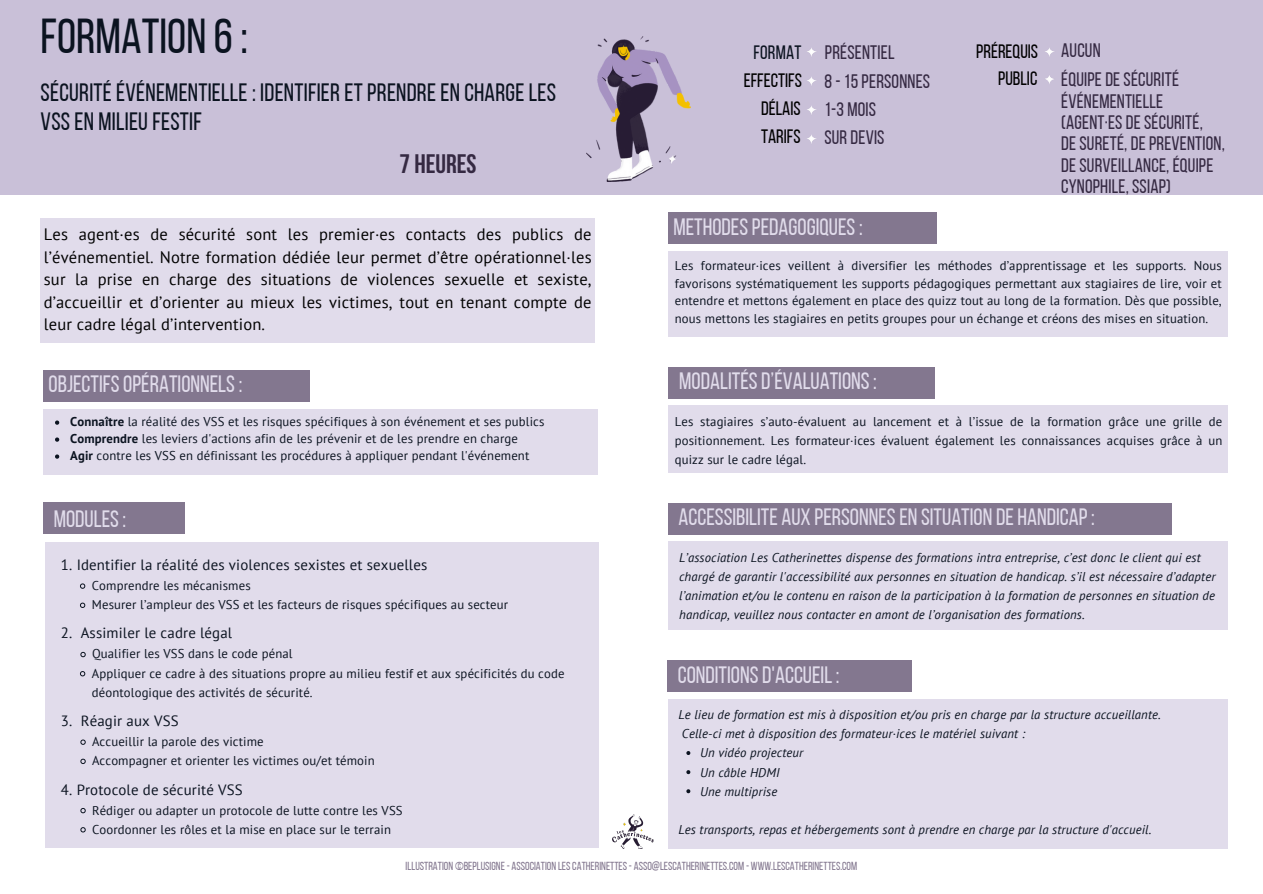
<style>
.page{position:relative;width:1263px;height:894px;background:#fff}
.page>*{position:absolute;margin:0;border:0;box-sizing:border-box;transform-origin:0 0}
.t1{font:48.9px "Bebas Neue";color:#0b1320}
.t2{font:700 26.7px "Bebas Neue";color:#352942}
.t3{font:25.05px/29.2px "Bebas Neue";letter-spacing:.01em;color:#0b1320}
.t4{font:23.55px "Bebas Neue";color:#e1dceb}
.t5{font:19.5px/21.3px "Bebas Neue";letter-spacing:.01em;color:#352942}
.t6{font:19.35px "Bebas Neue";color:#000}
.t7{font:19.35px "Bebas Neue";letter-spacing:.01em;color:#0b1320}
.t8{font:16.5px/22.5px "PT Sans";letter-spacing:.01em;color:#000;text-align:justify}
.t9{font:14.85px "PT Sans";letter-spacing:.01em;color:#0b1320}
.t10{font:12.75px/17.5px "PT Sans";letter-spacing:.01em;color:#0b1320;text-align:justify}
.t11{font:italic 12.75px/19px "PT Sans";letter-spacing:.01em;color:#0b1320}
.t12{font:11.7px "Bebas Neue";color:#83778f}
.s1{font-weight:700}
</style>
<div class="page">
<div style="left:0;top:0;width:1263px;height:194px;background:#c9c0d8"></div>
<div style="left:41px;top:218px;width:554px;height:124px;background:#e1dceb"></div>
<div style="left:43px;top:408px;width:555px;height:66px;background:#e1dceb"></div>
<div style="left:43px;top:370px;width:267px;height:31px;background:#83778f"></div>
<svg style="left:55px;top:420px;width:4px;height:4px"></svg>
<svg style="left:55px;top:437px;width:4px;height:4px"></svg>
<svg style="left:55px;top:454px;width:4px;height:4px"></svg>
<div style="left:45px;top:542px;width:554px;height:306px;background:#e1dceb"></div>
<div style="left:43px;top:502px;width:141px;height:31px;background:#83778f"></div>
<svg style="left:80px;top:583px;width:5px;height:5px"></svg>
<svg style="left:80px;top:602px;width:5px;height:5px"></svg>
<svg style="left:80px;top:651px;width:6px;height:6px"></svg>
<svg style="left:80px;top:671px;width:5px;height:5px"></svg>
<svg style="left:80px;top:739px;width:6px;height:5px"></svg>
<svg style="left:80px;top:758px;width:6px;height:5px"></svg>
<svg style="left:80px;top:808px;width:6px;height:5px"></svg>
<svg style="left:80px;top:827px;width:6px;height:5px"></svg>
<div style="left:668px;top:251px;width:559px;height:85px;background:#e1dceb"></div>
<div style="left:668px;top:212px;width:269px;height:31px;background:#83778f"></div>
<div style="left:669px;top:405px;width:559px;height:67px;background:#e1dceb"></div>
<div style="left:669px;top:367px;width:266px;height:31px;background:#83778f"></div>
<div style="left:668px;top:541px;width:559px;height:89px;background:#e1dceb"></div>
<div style="left:668px;top:503px;width:503px;height:31px;background:#83778f"></div>
<div style="left:668px;top:698px;width:559px;height:150px;background:#e1dceb"></div>
<div style="left:667px;top:660px;width:244px;height:31px;background:#83778f"></div>
<svg style="left:686px;top:751px;width:4px;height:3px"></svg>
<svg style="left:686px;top:789px;width:4px;height:4px"></svg>
<img style="left:586px;top:36px;width:105px;height:145px">
<svg style="left:807px;top:48px;width:9px;height:9px"></svg>
<svg style="left:807px;top:77px;width:9px;height:9px"></svg>
<svg style="left:807px;top:106px;width:9px;height:9px"></svg>
<svg style="left:807px;top:135px;width:9px;height:9px"></svg>
<svg style="left:1045px;top:48px;width:9px;height:9px"></svg>
<svg style="left:1045px;top:75px;width:9px;height:9px"></svg>
<img style="left:613px;top:814px;width:40px;height:34px">
<h3 class="t1" style="left:41px;top:16px;width:209px">FORMATION 6 :</h3>
<h2 class="t3" style="left:41px;top:80px;width:517px">SÉCURITÉ ÉVÉNEMENTIELLE : IDENTIFIER ET PRENDRE EN CHARGE LES<br>VSS EN MILIEU FESTIF</h2>
<h5 class="t2" style="left:400px;top:153px;width:78px">7 HEURES</h5>
<h1 class="t8" style="left:44px;top:222px;width:549px">Les agent·es de sécurité sont les premier·es contacts des publics de l’événementiel. Notre formation dédiée leur permet d’être opérationnel·les sur la prise en charge des situations de violences sexuelle et sexiste, d’accueillir et d’orienter au mieux les victimes, tout en tenant compte de leur cadre légal d’intervention.</h1>
<h5 class="t4" style="left:49px;top:374px;width:195px">OBJECTIFSOPÉRATIONNELS:</h5>
<p class="t10" style="left:70px;top:412px;width:476px"><span class="s1">Connaître</span> la réalité des VSS et les risques spécifiques à son événement et ses publics</p>
<h5 class="t10" style="left:70px;top:429px;width:449px"><span class="s1">Comprendre</span> les leviers d'actions afin de les prévenir et de les prendre en charge</h5>
<p class="t10" style="left:70px;top:446px;width:461px"><span class="s1">Agir</span> contre les VSS en définissant les procédures à appliquer pendant l'événement</p>
<p class="t4" style="left:54px;top:509px;width:74px">MODULES:</p>
<h5 class="t9" style="left:61px;top:554px;width:368px">1. Identifier la réalité des violences sexistes et sexuelles</h5>
<h5 class="t10" style="left:92px;top:576px;width:160px">Comprendre les mécanismes</h5>
<p class="t10" style="left:92px;top:595px;width:418px">Mesurer l’ampleur des VSS et les facteurs de risques spécifiques au secteur</p>
<h5 class="t9" style="left:61px;top:623px;width:173px">2. Assimiler le cadre légal</h5>
<h6 class="t10" style="left:92px;top:644px;width:202px">Qualifier les VSS dans le code pénal</h6>
<h4 class="t10" style="left:92px;top:663px;width:474px;line-height:19.2px">Appliquer ce cadre à des situations propre au milieu festif et aux spécificités du code déontologique des activités de sécurité.</h4>
<p class="t9" style="left:61px;top:710px;width:119px">3. Réagir aux VSS</p>
<h4 class="t10" style="left:92px;top:732px;width:173px">Accueillir la parole des victime</h4>
<p class="t10" style="left:92px;top:751px;width:284px">Accompagner et orienter les victimes ou/et témoin</p>
<p class="t9" style="left:61px;top:779px;width:183px">4. Protocole de sécurité VSS</p>
<p class="t10" style="left:92px;top:800px;width:312px">Rédiger ou adapter un protocole de lutte contre les VSS</p>
<h4 class="t10" style="left:92px;top:820px;width:300px">Coordonner les rôles et la mise en place sur le terrain</h4>
<h5 class="t6" style="left:976px;top:43px;width:63px">PRÉREQUIS</h5>
<h5 class="t7" style="left:753px;top:45px;width:49px">FORMAT</h5>
<p class="t5" style="left:825px;top:44px;width:71px">PRÉSENTIEL</p>
<h5 class="t5" style="left:1061px;top:41px;width:41px">AUCUN</h5>
<h5 class="t6" style="left:744px;top:73px;width:60px">EFFECTIFS</h5>
<p class="t5" style="left:1061px;top:71px;width:165px">ÉQUIPE DE SÉCURITÉ<br>ÉVÉNEMENTIELLE (AGENT·ES DE SÉCURITÉ,<br>DE SURETÉ, DE PREVENTION,<br>DE SURVEILLANCE, ÉQUIPE<br>CYNOPHILE, SSIAP)</p>
<p class="t6" style="left:998px;top:71px;width:41px">PUBLIC</p>
<p class="t5" style="left:824px;top:72px;width:107px">8 - 15 PERSONNES</p>
<h5 class="t6" style="left:761px;top:101px;width:41px">DÉLAIS</h5>
<h5 class="t5" style="left:824px;top:100px;width:53px">1-3 MOIS</h5>
<h4 class="t6" style="left:761px;top:129px;width:41px">TARIFS</h4>
<p class="t5" style="left:824px;top:128px;width:62px">SUR DEVIS</p>
<p class="t4" style="left:673px;top:217px;width:191px">METHODESPEDAGOGIQUES:</p>
<p class="t10" style="left:675px;top:256px;width:548px">Les formateur·ices veillent à diversifier les méthodes d’apprentissage et les supports. Nous favorisons systématiquement les supports pédagogiques permettant aux stagiaires de lire, voir et entendre et mettons également en place des quizz tout au long de la formation. Dès que possible, nous mettons les stagiaires en petits groupes pour un échange et créons des mises en situation.</p>
<p class="t4" style="left:679px;top:371px;width:199px">MODALITÉSD’ÉVALUATIONS:</p>
<p class="t10" style="left:675px;top:411px;width:549px;line-height:19px">Les stagiaires s’auto-évaluent au lancement et à l’issue de la formation grâce une grille de positionnement. Les formateur·ices évaluent également les connaissances acquises grâce à un quizz sur le cadre légal.</p>
<p class="t4" style="left:678px;top:507px;width:418px">ACCESSIBILITE AUX PERSONNESEN SITUATION DE HANDICAP:</p>
<p class="t11" style="left:679px;top:547px;width:538px">L’association Les Catherinettes dispense des formations intra entreprise, c’est donc le client qui est chargé de garantir l'accessibilité aux personnes en situation de handicap. s’il est nécessaire d’adapter l’animation et/ou le contenu en raison de la participation à la formation de personnes en situation de handicap, veuillez nous contacter en amont de l’organisation des formations.</p>
<p class="t4" style="left:678px;top:665px;width:163px">CONDITIONSD'ACCUEIL:</p>
<p class="t11" style="left:678px;top:704px;width:484px">Le lieu de formation est mis à disposition et/ou pris en charge par la structure accueillante.</p>
<p class="t11" style="left:682px;top:723px;width:345px">Celle-ci met à disposition des formateur·ices le matériel suivant :</p>
<p class="t11" style="left:700px;top:743px;width:105px">Un vidéo projecteur</p>
<p class="t11" style="left:700px;top:762px;width:81px">Un câble HDMI</p>
<p class="t11" style="left:700px;top:781px;width:79px">Une multiprise</p>
<h4 class="t11" style="left:678px;top:819px;width:474px">Les transports, repas et hébergements sont à prendre en charge par la structure d'accueil.</h4>
<p class="t12" style="left:406px;top:861px;width:453px">ILLUSTRATION ©BEPLUSIGNE- ASSOCIATION LESCATHERINETTES- ASSO@LESCATHERINETTES.COM - WWW.LESCATHERINETTES.COM</p>
</div>
